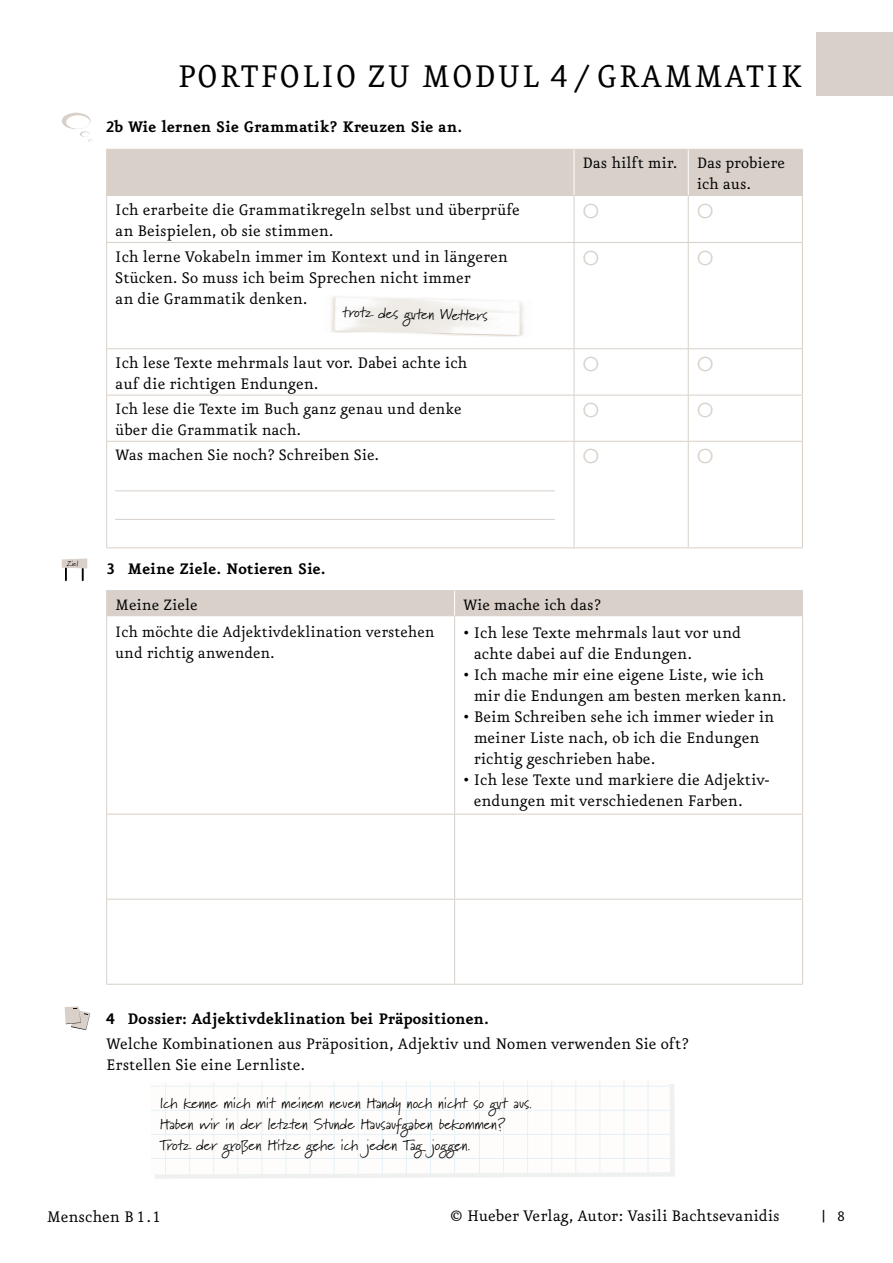
<style>
.page{position:relative;width:893px;height:1263px;background:#fff}
.page>*{position:absolute;margin:0;border:0;box-sizing:border-box;transform-origin:0 0}
.t1{font:37.5px "Eureka Pro";letter-spacing:.04em;color:#000}
.t2{font:19.5px "Century Gothic";color:#d8d0c9}
.t3{font:18.3px/21px "Eureka Pro";color:#000}
.t4{font:700 18.3px "Eureka Pro";color:#000}
.t5{font:18px/21px "Eureka Pro";color:#000}
.t6{font:16.5px "Eureka Sans Pro";color:#000}
.t7{font:15px/21px "Marydale";color:#000}
.t8{font:12.9px "Eureka Pro";color:#000;scale:1.28 1}
.t9{font:7.35px "Marydale";color:#000}
</style>
<div class="page">
<div style="left:816px;top:32px;width:77px;height:64px;background:#d8d0c9"></div>
<div style="left:107px;top:150px;width:695px;height:45px;background:#d8d0c9"></div>
<hr style="left:106px;top:195px;width:468px;height:1px;background:#d8d0c9">
<hr style="left:574px;top:195px;width:114px;height:1px;background:#d8d0c9">
<hr style="left:574px;top:196px;width:1px;height:46px;background:#d8d0c9">
<hr style="left:688px;top:195px;width:115px;height:1px;background:#d8d0c9">
<hr style="left:688px;top:196px;width:1px;height:46px;background:#d8d0c9">
<hr style="left:106px;top:242px;width:468px;height:1px;background:#d8d0c9">
<hr style="left:574px;top:242px;width:114px;height:1px;background:#d8d0c9">
<hr style="left:574px;top:243px;width:1px;height:105px;background:#d8d0c9">
<hr style="left:688px;top:242px;width:115px;height:1px;background:#d8d0c9">
<hr style="left:688px;top:243px;width:1px;height:105px;background:#d8d0c9">
<hr style="left:106px;top:348px;width:468px;height:1px;background:#d8d0c9">
<hr style="left:574px;top:348px;width:114px;height:1px;background:#d8d0c9">
<hr style="left:574px;top:349px;width:1px;height:46px;background:#d8d0c9">
<hr style="left:688px;top:348px;width:115px;height:1px;background:#d8d0c9">
<hr style="left:688px;top:349px;width:1px;height:46px;background:#d8d0c9">
<hr style="left:106px;top:395px;width:468px;height:1px;background:#d8d0c9">
<hr style="left:574px;top:395px;width:114px;height:1px;background:#d8d0c9">
<hr style="left:574px;top:395px;width:1px;height:46px;background:#d8d0c9">
<hr style="left:688px;top:395px;width:115px;height:1px;background:#d8d0c9">
<hr style="left:688px;top:395px;width:1px;height:46px;background:#d8d0c9">
<hr style="left:106px;top:441px;width:468px;height:1px;background:#d8d0c9">
<hr style="left:574px;top:441px;width:114px;height:1px;background:#d8d0c9">
<hr style="left:574px;top:442px;width:1px;height:105px;background:#d8d0c9">
<hr style="left:688px;top:441px;width:115px;height:1px;background:#d8d0c9">
<hr style="left:688px;top:442px;width:1px;height:105px;background:#d8d0c9">
<hr style="left:106px;top:149px;width:468px;height:1px;background:#d8d0c9">
<hr style="left:106px;top:150px;width:1px;height:45px;background:#d8d0c9">
<hr style="left:574px;top:149px;width:114px;height:1px;background:#d8d0c9">
<hr style="left:688px;top:149px;width:115px;height:1px;background:#d8d0c9">
<hr style="left:802px;top:150px;width:1px;height:45px;background:#d8d0c9">
<hr style="left:106px;top:196px;width:1px;height:46px;background:#d8d0c9">
<hr style="left:802px;top:196px;width:1px;height:46px;background:#d8d0c9">
<hr style="left:106px;top:243px;width:1px;height:105px;background:#d8d0c9">
<hr style="left:802px;top:243px;width:1px;height:105px;background:#d8d0c9">
<hr style="left:106px;top:349px;width:1px;height:46px;background:#d8d0c9">
<hr style="left:802px;top:349px;width:1px;height:46px;background:#d8d0c9">
<hr style="left:106px;top:395px;width:1px;height:46px;background:#d8d0c9">
<hr style="left:802px;top:395px;width:1px;height:46px;background:#d8d0c9">
<hr style="left:106px;top:442px;width:1px;height:105px;background:#d8d0c9">
<hr style="left:802px;top:442px;width:1px;height:105px;background:#d8d0c9">
<hr style="left:106px;top:547px;width:468px;height:1px;background:#d8d0c9">
<hr style="left:574px;top:547px;width:114px;height:1px;background:#d8d0c9">
<hr style="left:688px;top:547px;width:115px;height:1px;background:#d8d0c9">
<hr style="left:574px;top:150px;width:1px;height:45px;background:#fff">
<hr style="left:688px;top:150px;width:1px;height:45px;background:#fff">
<hr style="left:115px;top:490px;width:440px;height:1px;background:#d8d0c9">
<hr style="left:115px;top:519px;width:440px;height:1px;background:#d8d0c9">
<hr style="left:454px;top:616px;width:1px;height:198px;background:#d8d0c9">
<hr style="left:106px;top:814px;width:349px;height:1px;background:#d8d0c9">
<hr style="left:455px;top:814px;width:348px;height:1px;background:#d8d0c9">
<hr style="left:454px;top:814px;width:1px;height:85px;background:#d8d0c9">
<hr style="left:106px;top:899px;width:349px;height:1px;background:#d8d0c9">
<hr style="left:455px;top:899px;width:348px;height:1px;background:#d8d0c9">
<hr style="left:454px;top:899px;width:1px;height:85px;background:#d8d0c9">
<hr style="left:106px;top:590px;width:349px;height:1px;background:#d8d0c9">
<hr style="left:455px;top:590px;width:348px;height:1px;background:#d8d0c9">
<hr style="left:106px;top:616px;width:1px;height:198px;background:#d8d0c9">
<hr style="left:802px;top:616px;width:1px;height:198px;background:#d8d0c9">
<hr style="left:106px;top:814px;width:1px;height:85px;background:#d8d0c9">
<hr style="left:802px;top:814px;width:1px;height:85px;background:#d8d0c9">
<hr style="left:106px;top:899px;width:1px;height:85px;background:#d8d0c9">
<hr style="left:802px;top:899px;width:1px;height:85px;background:#d8d0c9">
<hr style="left:106px;top:984px;width:349px;height:1px;background:#d8d0c9">
<hr style="left:455px;top:984px;width:348px;height:1px;background:#d8d0c9">
<div style="left:106px;top:591px;width:697px;height:25px;background:#d8d0c9"></div>
<svg style="left:154px;top:1081px;width:516px;height:93px"></svg>
<hr style="left:151px;top:1086px;width:519px;height:1px;background:#e6f1f6">
<hr style="left:151px;top:1110px;width:519px;height:1px;background:#e6f1f6">
<hr style="left:151px;top:1134px;width:519px;height:1px;background:#e6f1f6">
<hr style="left:151px;top:1158px;width:519px;height:1px;background:#e6f1f6">
<hr style="left:165px;top:1080px;width:1px;height:94px;background:#e6f1f6">
<hr style="left:189px;top:1080px;width:1px;height:94px;background:#e6f1f6">
<hr style="left:213px;top:1080px;width:1px;height:94px;background:#e6f1f6">
<hr style="left:237px;top:1080px;width:1px;height:94px;background:#e6f1f6">
<hr style="left:261px;top:1080px;width:1px;height:94px;background:#e6f1f6">
<hr style="left:286px;top:1080px;width:1px;height:94px;background:#e6f1f6">
<hr style="left:310px;top:1080px;width:1px;height:94px;background:#e6f1f6">
<hr style="left:334px;top:1080px;width:1px;height:94px;background:#e6f1f6">
<hr style="left:358px;top:1080px;width:1px;height:94px;background:#e6f1f6">
<hr style="left:382px;top:1080px;width:1px;height:94px;background:#e6f1f6">
<hr style="left:406px;top:1080px;width:1px;height:94px;background:#e6f1f6">
<hr style="left:430px;top:1080px;width:1px;height:94px;background:#e6f1f6">
<hr style="left:454px;top:1080px;width:1px;height:94px;background:#e6f1f6">
<hr style="left:479px;top:1080px;width:1px;height:94px;background:#e6f1f6">
<hr style="left:503px;top:1080px;width:1px;height:94px;background:#e6f1f6">
<hr style="left:527px;top:1080px;width:1px;height:94px;background:#e6f1f6">
<hr style="left:551px;top:1080px;width:1px;height:94px;background:#e6f1f6">
<hr style="left:575px;top:1080px;width:1px;height:94px;background:#e6f1f6">
<hr style="left:599px;top:1080px;width:1px;height:94px;background:#e6f1f6">
<hr style="left:624px;top:1080px;width:1px;height:94px;background:#e6f1f6">
<hr style="left:648px;top:1080px;width:1px;height:94px;background:#e6f1f6">
<svg style="left:62px;top:558px;width:25px;height:23px"></svg>
<div style="left:62px;top:113px;width:29px;height:16px;background:#d8d0c9;border-radius:50%"></div>
<div style="left:66px;top:115px;width:24px;height:14px;background:#fff;border-radius:50%"></div>
<svg style="left:80px;top:131px;width:10px;height:6px"></svg>
<div style="left:82px;top:132px;width:8px;height:5px;background:#fff;border-radius:50%"></div>
<img style="left:331px;top:296px;width:193px;height:41px">
<svg style="left:65px;top:1006px;width:25px;height:24px"></svg>
<h1 class="t1" style="left:178px;top:56px;width:626px">PORTFOLIO ZU MODUL 4 / GRAMMATIK</h1>
<p class="t4" style="left:106px;top:117px;width:357px">2b Wie lernen Sie Grammatik? Kreuzen Sie an.</p>
<p class="t5" style="left:697px;top:153px;width:90px;text-indent:-114px">Das hilft mir. Das probiere ich aus.</p>
<p class="t3" style="left:115px;top:200px;width:406px">Ich erarbeite die Grammatikregeln selbst und überprüfe an Beispielen, ob sie stimmen.</p>
<p class="t2" style="left:583px;top:199px;width:18px">O</p>
<p class="t2" style="left:697px;top:199px;width:18px">O</p>
<p class="t3" style="left:115px;top:246px;width:394px">Ich lerne Vokabeln immer im Kontext und in längeren<br>Stücken. So muss ich beim Sprechen nicht immer<br>an die Grammatik denken.</p>
<p class="t2" style="left:583px;top:246px;width:18px">O</p>
<p class="t2" style="left:697px;top:246px;width:18px">O</p>
<p class="t7" style="left:343px;top:300px;width:147px;rotate:2deg">trotz des guten Wetters</p>
<p class="t3" style="left:115px;top:353px;width:354px">Ich lese Texte mehrmals laut vor. Dabei achte ich auf die richtigen Endungen.</p>
<p class="t2" style="left:583px;top:352px;width:18px">O</p>
<p class="t2" style="left:697px;top:352px;width:18px">O</p>
<p class="t5" style="left:115px;top:399px;width:348px">Ich lese die Texte im Buch ganz genau und denke über die Grammatik nach.</p>
<p class="t2" style="left:583px;top:398px;width:18px">O</p>
<p class="t2" style="left:697px;top:398px;width:18px">O</p>
<p class="t5" style="left:115px;top:445px;width:266px">Was machen Sie noch? Schreiben Sie.</p>
<p class="t2" style="left:583px;top:444px;width:18px">O</p>
<p class="t2" style="left:697px;top:444px;width:18px">O</p>
<p class="t9" style="left:67px;top:559px;width:13px">Ziel</p>
<p class="t4" style="left:106px;top:558px;width:221px">3 Meine Ziele. Notieren Sie.</p>
<p class="t5" style="left:115px;top:594px;width:84px">Meine Ziele</p>
<p class="t5" style="left:463px;top:594px;width:139px">Wie mache ich das?</p>
<p class="t5" style="left:115px;top:622px;width:321px">Ich möchte die Adjektivdeklination verstehen und richtig anwenden.</p>
<p class="t3" style="left:474px;top:622px;width:269px;text-indent:-11px">• Ich lese Texte mehrmals laut vor und achte dabei auf die Endungen.</p>
<p class="t3" style="left:474px;top:664px;width:314px;text-indent:-11px">• Ich mache mir eine eigene Liste, wie ich mir die Endungen am besten merken kann.</p>
<p class="t3" style="left:474px;top:706px;width:302px;text-indent:-11px">• Beim Schreiben sehe ich immer wieder in meiner Liste nach, ob ich die Endungen richtig geschrieben habe.</p>
<p class="t3" style="left:474px;top:769px;width:297px;text-indent:-11px">• Ich lese Texte und markiere die Adjektiv&shy;endungen mit verschiedenen Farben.</p>
<p class="t4" style="left:106px;top:1009px;width:384px">4 Dossier: Adjektivdeklination bei Präpositionen.</p>
<p class="t3" style="left:106px;top:1034px;width:584px">Welche Kombinationen aus Präposition, Adjektiv und Nomen verwenden Sie oft?<br>Erstellen Sie eine Lernliste.</p>
<p class="t7" style="left:160px;top:1092px;width:374px">Ich kenne mich mit meinem neuen Handy noch nicht so gut aus.<br>Haben wir in der letzten Stunde Hausaufgaben bekommen?<br>Trotz der großen Hitze gehe ich jeden Tag joggen.</p>
<p class="t3" style="left:47px;top:1206px;width:114px">Menschen B 1 . 1</p>
<p class="t3" style="left:450px;top:1206px;width:332px">© Hueber Verlag, Autor: Vasili Bachtsevanidis</p>
<p class="t6" style="left:838px;top:1206px;width:9px">8</p>
<p class="t8" style="left:822px;top:1208px;width:4px">|</p>
</div>
